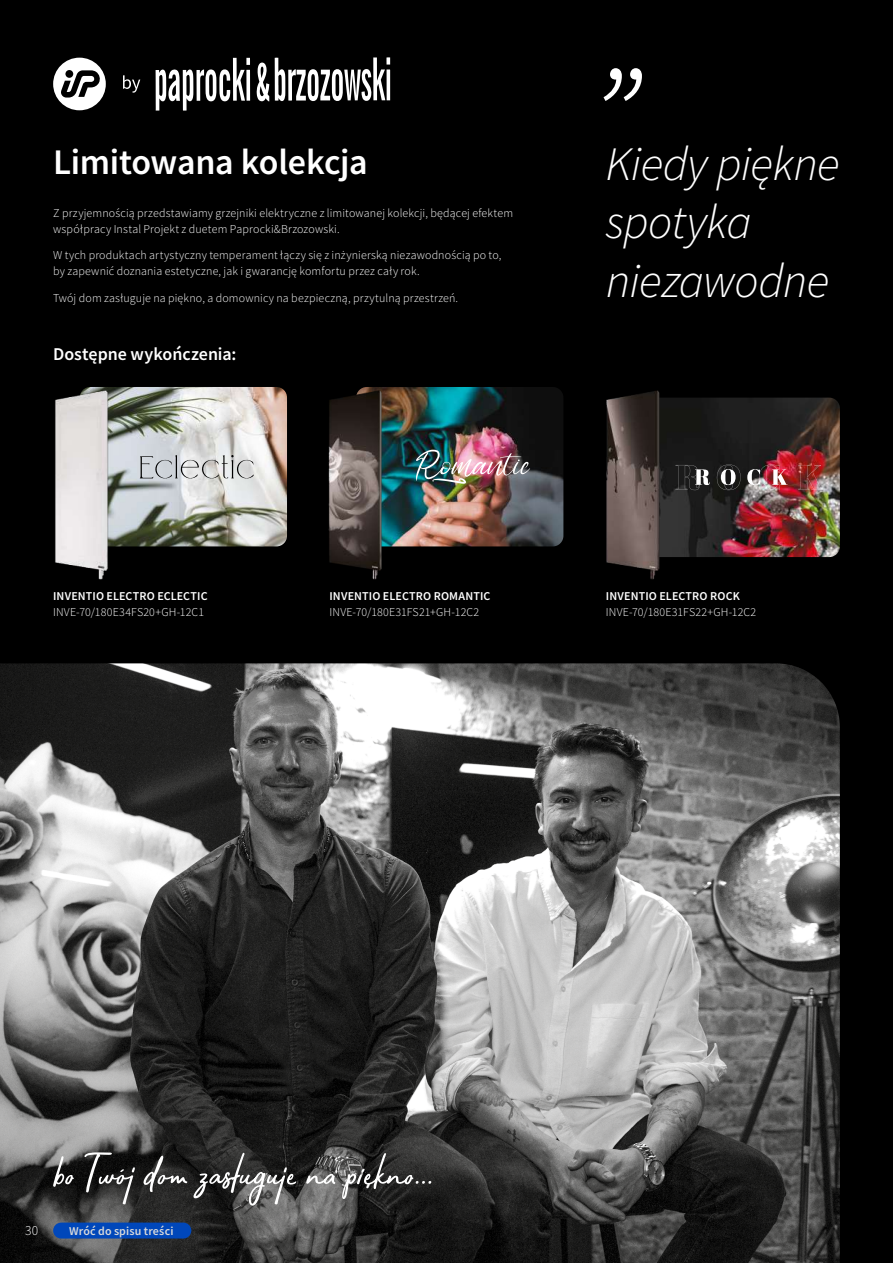
<style>
.page{position:relative;width:893px;height:1263px;background:#000}
.page>*{position:absolute;margin:0;border:0;box-sizing:border-box;transform-origin:0 0}
.t1{font:italic 150px "Source Sans Variable";color:#fff}
.t2{font:italic 48px/58.5px "Source Sans Variable";letter-spacing:-.015em;color:#fff}
.t3{font:46.2px "Bahagia";color:#fff}
.t4{font:36px "Source Sans Variable";letter-spacing:-.01em;color:#fff}
.t5{font:18px "Source Sans Variable";color:#fff}
.t6{font:13.5px "Source Sans Variable";color:#fff}
.t7{font:12px/15.9px "Source Sans Variable";letter-spacing:.01em;color:#fff}
.t8{font:12px "Source Sans Variable";letter-spacing:.01em;color:#dadada}
</style>
<div class="page">
<img style="left:0;top:663px;width:840px;height:600px">
<div style="left:53px;top:1222px;width:138px;height:16px;background:#0047ba;border-radius:8px"></div>
<svg style="left:53px;top:1152px;width:378px;height:53px;background:#464646"></svg>
<svg style="left:257px;top:62px;width:12px;height:40px"></svg>
<svg style="left:275px;top:57px;width:115px;height:45px"></svg>
<svg style="left:156px;top:58px;width:94px;height:53px"></svg>
<svg style="left:123px;top:75px;width:17px;height:18px"></svg>
<svg style="left:53px;top:58px;width:53px;height:52px"></svg>
<img style="left:702px;top:398px;width:138px;height:159px">
<svg style="left:798px;top:465px;width:25px;height:25px"></svg>
<svg style="left:702px;top:465px;width:8px;height:25px"></svg>
<svg style="left:717px;top:465px;width:23px;height:25px"></svg>
<svg style="left:747px;top:465px;width:40px;height:25px"></svg>
<img style="left:563px;top:390px;width:139px;height:190px">
<img style="left:425px;top:387px;width:138px;height:159px">
<img style="left:328px;top:387px;width:97px;height:193px">
<img style="left:416px;top:450px;width:114px;height:34px">
<img style="left:149px;top:387px;width:138px;height:159px">
<img style="left:55px;top:387px;width:94px;height:193px">
<svg style="left:140px;top:455px;width:114px;height:24px;background:#c3c5c7"></svg>
<h1 class="t1" style="left:606px;top:-61px;width:54px">„</h1>
<h3 class="t4" style="left:53px;top:141px;width:316px">Limitowana kolekcja</h3>
<p class="t7" style="left:53px;top:205px;width:461px">Z przyjemnością przedstawiamy grzejniki elektryczne z limitowanej kolekcji, będącej efektem współpracy Instal Projekt z duetem Paprocki&amp;Brzozowski.</p>
<p class="t7" style="left:53px;top:248px;width:450px">W tych produktach artystyczny temperament łączy się z inżynierską niezawodnością po to, by zapewnić doznania estetyczne, jak i gwarancję komfortu przez cały rok.</p>
<p class="t7" style="left:53px;top:290px;width:407px">Twój dom zasługuje na piękno, a domownicy na bezpieczną, przytulną przestrzeń.</p>
<h2 class="t2" style="left:606px;top:135px;width:235px">Kiedy piękne spotyka niezawodne</h2>
<h3 class="t5" style="left:53px;top:344px;width:185px">Dostępne wykończenia:</h3>
<p class="t7" style="left:53px;top:588px;width:156px">INVENTIO ELECTRO ECLECTIC<br>INVE-70/180E34FS20+GH-12C1</p>
<p class="t7" style="left:330px;top:588px;width:162px">INVENTIO ELECTRO ROMANTIC<br>INVE-70/180E31FS21+GH-12C2</p>
<p class="t7" style="left:606px;top:588px;width:152px">INVENTIO ELECTRO ROCK<br>INVE-70/180E31FS22+GH-12C2</p>
<p class="t6" style="left:25px;top:1222px;width:15px">30</p>
<p class="t8" style="left:69px;top:1223px;width:106px">Wróć do spisu treści</p>
<h3 class="t3" style="left:365px;top:1143px;width:8px">,</h3>
</div>
